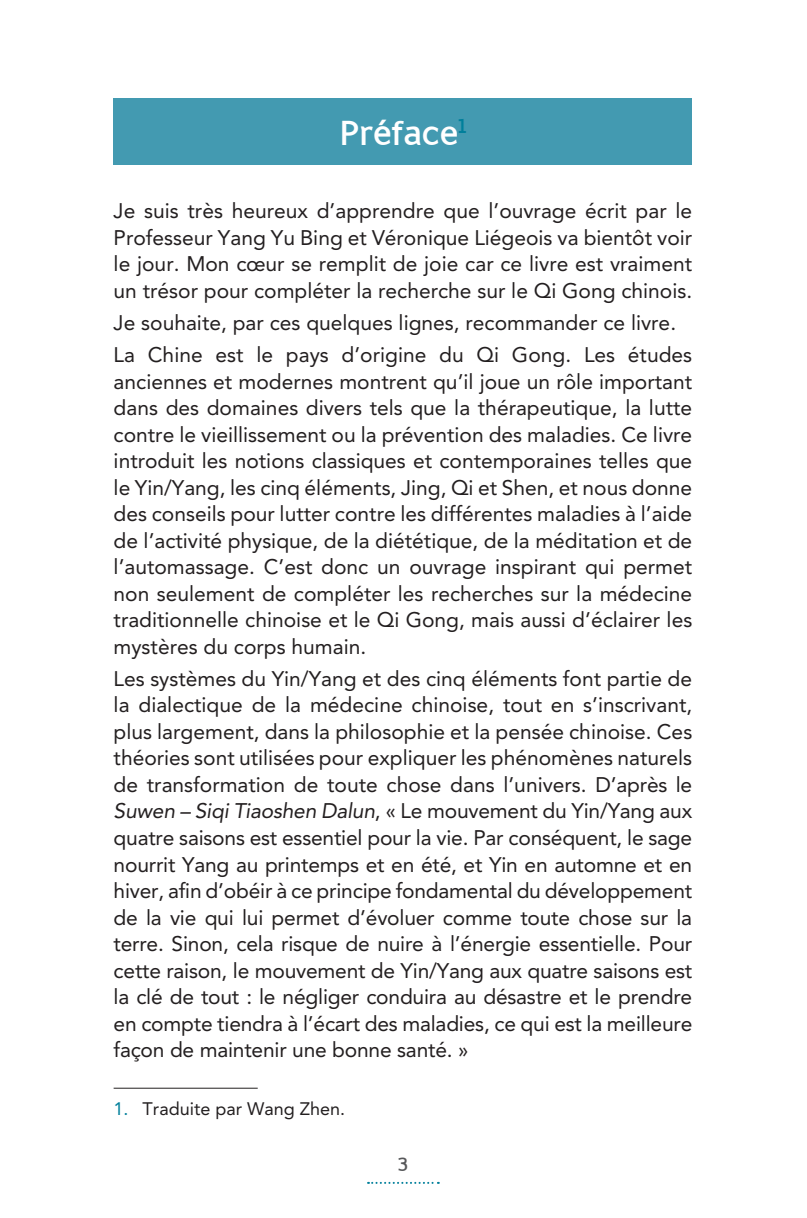
<style>
.page{position:relative;width:807px;height:1218px;background:#fff}
.page>*{position:absolute;margin:0;border:0;box-sizing:border-box;transform-origin:0 0}
.t1{font:700 36px "Latinaires";color:#fff}
.t2{font:21px/26.6px "Avenir LT Std";color:#231f20;text-align:justify}
.t3{font:700 20px "Latinaires";color:#57585a}
.t4{font:18px "Avenir LT Std";color:#231f20}
.s1{font-style:italic}
.s2{color:#007f9b}
</style>
<div class="page">
<svg style="left:368px;top:1182px;width:71px;height:2px"></svg>
<div style="left:114px;top:98px;width:578px;height:67px;background:#439ab1"></div>
<hr style="left:114px;top:1088px;width:144px;height:1px;background:#231f20">
<h1 class="t1" style="left:339px;top:114px;width:128px">Préface<sup>1</sup></h1>
<p class="t2" style="left:114px;top:198px;width:580px">Je suis très heureux d’apprendre que l’ouvrage écrit par le Professeur Yang Yu Bing et Véronique Liégeois va bientôt voir le jour. Mon cœur se remplit de joie car ce livre est vraiment un trésor pour compléter la recherche sur le Qi Gong chinois.</p>
<p class="t2" style="left:114px;top:307px;width:580px;line-height:32.2px">Je souhaite, par ces quelques lignes, recommander ce livre.<br>La Chine est le pays d’origine du Qi Gong. Les études</p>
<p class="t2" style="left:114px;top:368px;width:580px">anciennes et modernes montrent qu’il joue un rôle important dans des domaines divers tels que la thérapeutique, la lutte contre le vieillissement ou la prévention des maladies. Ce livre introduit les notions classiques et contemporaines telles que le Yin/Yang, les cinq éléments, Jing, Qi et Shen, et nous donne des conseils pour lutter contre les différentes maladies à l’aide de l’activité physique, de la diététique, de la méditation et de l’automassage. C’est donc un ouvrage inspirant qui permet non seulement de compléter les recherches sur la médecine traditionnelle chinoise et le Qi Gong, mais aussi d’éclairer les mystères du corps humain.</p>
<p class="t2" style="left:114px;top:665px;width:580px">Les systèmes du Yin/Yang et des cinq éléments font partie de la dialectique de la médecine chinoise, tout en s’inscrivant, plus largement, dans la philosophie et la pensée chinoise. Ces théories sont utilisées pour expliquer les phénomènes naturels de transformation de toute chose dans l’univers. D’après le <span class="s1">Suwen – Siqi Tiaoshen Dalun</span>, « Le mouvement du Yin/Yang aux quatre saisons est essentiel pour la vie. Par conséquent, le sage nourrit Yang au printemps et en été, et Yin en automne et en hiver, afin d’obéir à ce principe fondamental du développement de la vie qui lui permet d’évoluer comme toute chose sur la terre. Sinon, cela risque de nuire à l’énergie essentielle. Pour cette raison, le mouvement de Yin/Yang aux quatre saisons est la clé de tout : le négliger conduira au désastre et le prendre en compte tiendra à l’écart des maladies, ce qui est la meilleure façon de maintenir une bonne santé. »</p>
<p class="t4" style="left:114px;top:1099px;width:233px"><span class="s2">1.</span> Traduite par Wang Zhen.</p>
<p class="t3" style="left:398px;top:1153px;width:12px">3</p>
</div>
